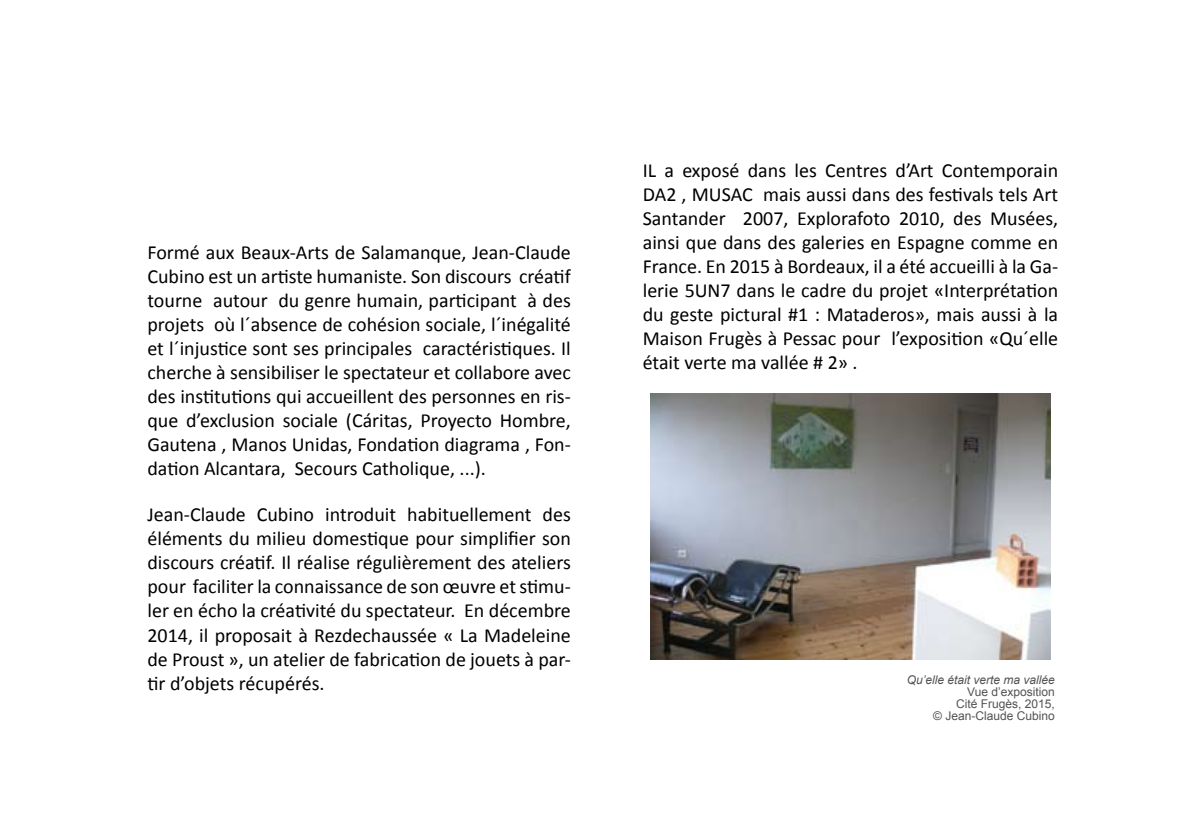
<style>
.page{position:relative;width:1191px;height:840px;background:#fff}
.page>*{position:absolute;margin:0;border:0;box-sizing:border-box;transform-origin:0 0}
.t1{font:20px/24px "Calibri";color:#000;text-align:justify}
.t2{font:12px/12px "Arial";color:#535355;text-align:right}
.t3{font:italic 12px "Arial";color:#535355}
</style>
<div class="page">
<img style="left:651px;top:393px;width:399px;height:266px">
<p class="t1" style="left:147px;top:239px;width:425px">Formé aux Beaux-Arts de Salamanque, Jean-Claude Cubino est un artiste humaniste. Son discours créatif tourne autour du genre humain, participant à des projets où l´absence de cohésion sociale, l´inégalité et l´injustice sont ses principales caractéristiques. Il cherche à sensibiliser le spectateur et collabore avec des institutions qui accueillent des personnes en ris&shy;que d’exclusion sociale (Cáritas, Proyecto Hombre, Gautena , Manos Unidas, Fondation diagrama , Fon&shy;dation Alcantara, Secours Catholique, ...).</p>
<p class="t1" style="left:147px;top:501px;width:425px">Jean-Claude Cubino introduit habituellement des éléments du milieu domestique pour simplifier son discours créatif. Il réalise régulièrement des ateliers pour faciliter la connaissance de son œuvre et stimu&shy;ler en écho la créativité du spectateur. En décembre 2014, il proposait à Rezdechaussée « La Madeleine de Proust », un atelier de fabrication de jouets à par&shy;tir d’objets récupérés.</p>
<p class="t1" style="left:643px;top:157px;width:417px">IL a exposé dans les Centres d’Art Contemporain DA2 , MUSAC mais aussi dans des festivals tels Art Santander 2007, Explorafoto 2010, des Musées, ainsi que dans des galeries en Espagne comme en France. En 2015 à Bordeaux, il a été accueilli à la Ga&shy;lerie 5UN7 dans le cadre du projet «Interprétation du geste pictural #1 : Mataderos», mais aussi à la Maison Frugès à Pessac pour l’exposition «Qu´elle était verte ma vallée # 2» .</p>
<p class="t3" style="left:906px;top:672px;width:150px">Qu’elle était verte ma vallée</p>
<p class="t2" style="left:933px;top:686px;width:123px">Vue d’exposition<br>Cité Frugès, 2015,<br>© Jean-Claude Cubino</p>
</div>
